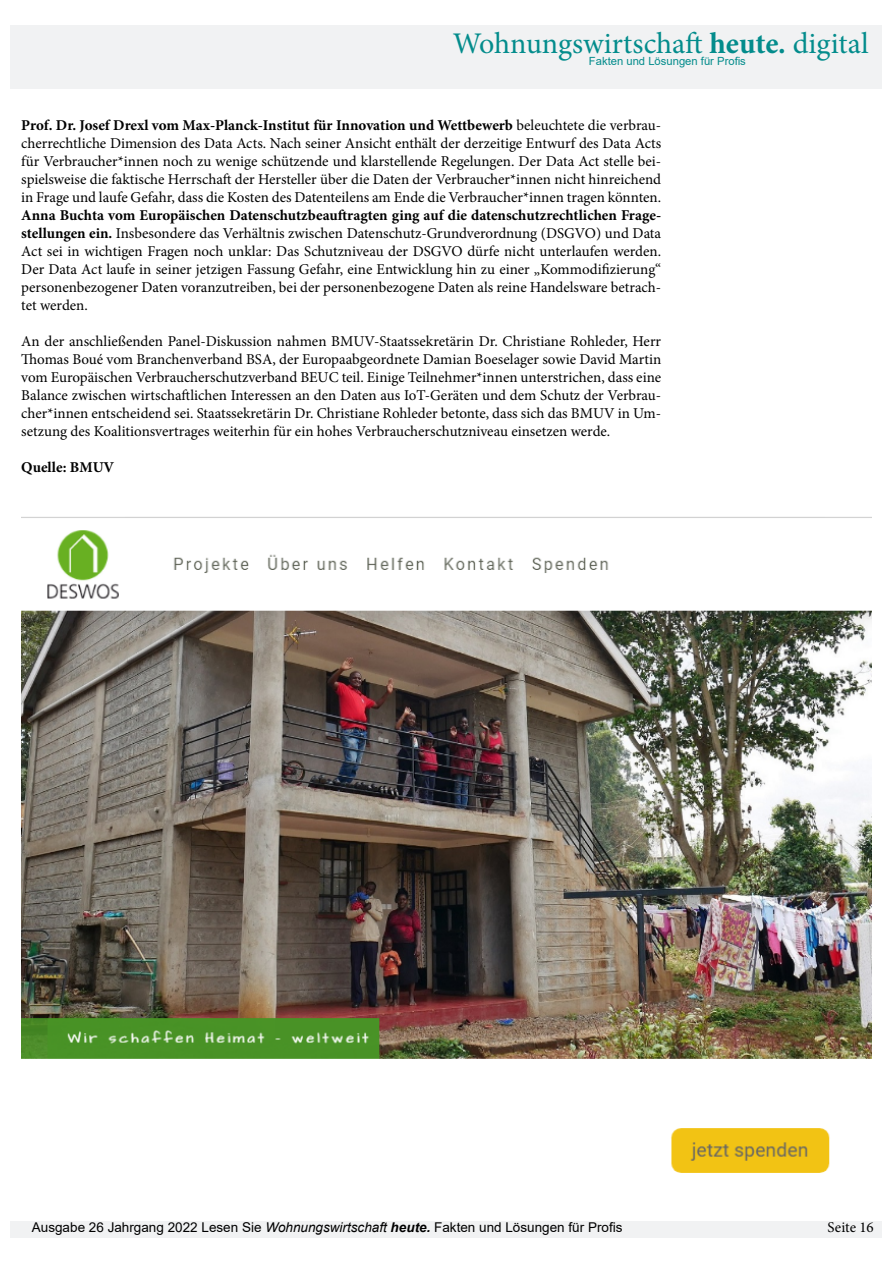
<style>
.page{position:relative;width:893px;height:1263px;background:#fff}
.page>*{position:absolute;margin:0;border:0;box-sizing:border-box;transform-origin:0 0}
.t1{font:30px "Minion Pro";color:#038c8c}
.t2{font:15px/18px "Minion Pro";color:#000;text-align:justify}
.t3{font:700 15px "Minion Pro";letter-spacing:.005em;color:#000}
.t4{font:13.5px "Arial";color:#000}
.t5{font:11.25px "Arial";color:#038c8c}
.s1{font-weight:700}
.s2{font-style:italic}
.s3{font-weight:700;font-style:italic}
</style>
<div class="page">
<div style="left:11px;top:26px;width:871px;height:63px;background:#f1f2f3"></div>
<div style="left:11px;top:1221px;width:871px;height:16px;background:#f1f2f3"></div>
<img style="left:21px;top:517px;width:851px;height:656px">
<h1 class="t1" style="left:453px;top:23px;width:417px">Wohnungswirtschaft <span class="s1">heute.</span> digital</h1>
<p class="t5" style="left:589px;top:53px;width:158px">Fakten und Lösungen für Profis</p>
<p class="t2" style="left:21px;top:116px;width:641px"><span class="s1">Prof. Dr. Josef Drexl vom Max-Planck-Institut für Innovation und Wettbewerb</span> beleuchtete die verbrau&shy;cherrechtliche Dimension des Data Acts. Nach seiner Ansicht enthält der derzeitige Entwurf des Data Acts für Verbraucher*innen noch zu wenige schützende und klarstellende Regelungen. Der Data Act stelle bei&shy;spielsweise die faktische Herrschaft der Hersteller über die Daten der Verbraucher*innen nicht hinreichend in Frage und laufe Gefahr, dass die Kosten des Datenteilens am Ende die Verbraucher*innen tragen könnten.</p>
<p class="t2" style="left:21px;top:206px;width:641px"><span class="s1">Anna Buchta vom Europäischen Datenschutzbeauftragten ging auf die datenschutzrechtlichen Frage&shy;stellungen ein.</span> Insbesondere das Verhältnis zwischen Datenschutz-Grundverordnung (DSGVO) und Data Act sei in wichtigen Fragen noch unklar: Das Schutzniveau der DSGVO dürfe nicht unterlaufen werden.<br>Der Data Act laufe in seiner jetzigen Fassung Gefahr, eine Entwicklung hin zu einer „Kommodifizierung“ personenbezogener Daten voranzutreiben, bei der personenbezogene Daten als reine Handelsware betrach&shy;tet werden.</p>
<p class="t2" style="left:21px;top:332px;width:641px">An der anschließenden Panel-Diskussion nahmen BMUV-Staatssekretärin Dr. Christiane Rohleder, Herr Thomas Boué vom Branchenverband BSA, der Europaabgeordnete Damian Boeselager sowie David Martin vom Europäischen Verbraucherschutzverband BEUC teil. Einige Teilnehmer*innen unterstrichen, dass eine Balance zwischen wirtschaftlichen Interessen an den Daten aus IoT-Geräten und dem Schutz der Verbrau&shy;cher*innen entscheidend sei. Staatssekretärin Dr. Christiane Rohleder betonte, dass sich das BMUV in Um&shy;setzung des Koalitionsvertrages weiterhin für ein hohes Verbraucherschutzniveau einsetzen werde.</p>
<p class="t3" style="left:21px;top:457px;width:95px">Quelle: BMUV</p>
<p class="t4" style="left:32px;top:1218px;width:592px">Ausgabe 26 Jahrgang 2022 Lesen Sie <span class="s2">Wohnungswirtschaft</span> <span class="s3">heute.</span> Fakten und Lösungen für Profis</p>
<p class="t2" style="left:828px;top:1218px;width:48px">Seite 16</p>
</div>
